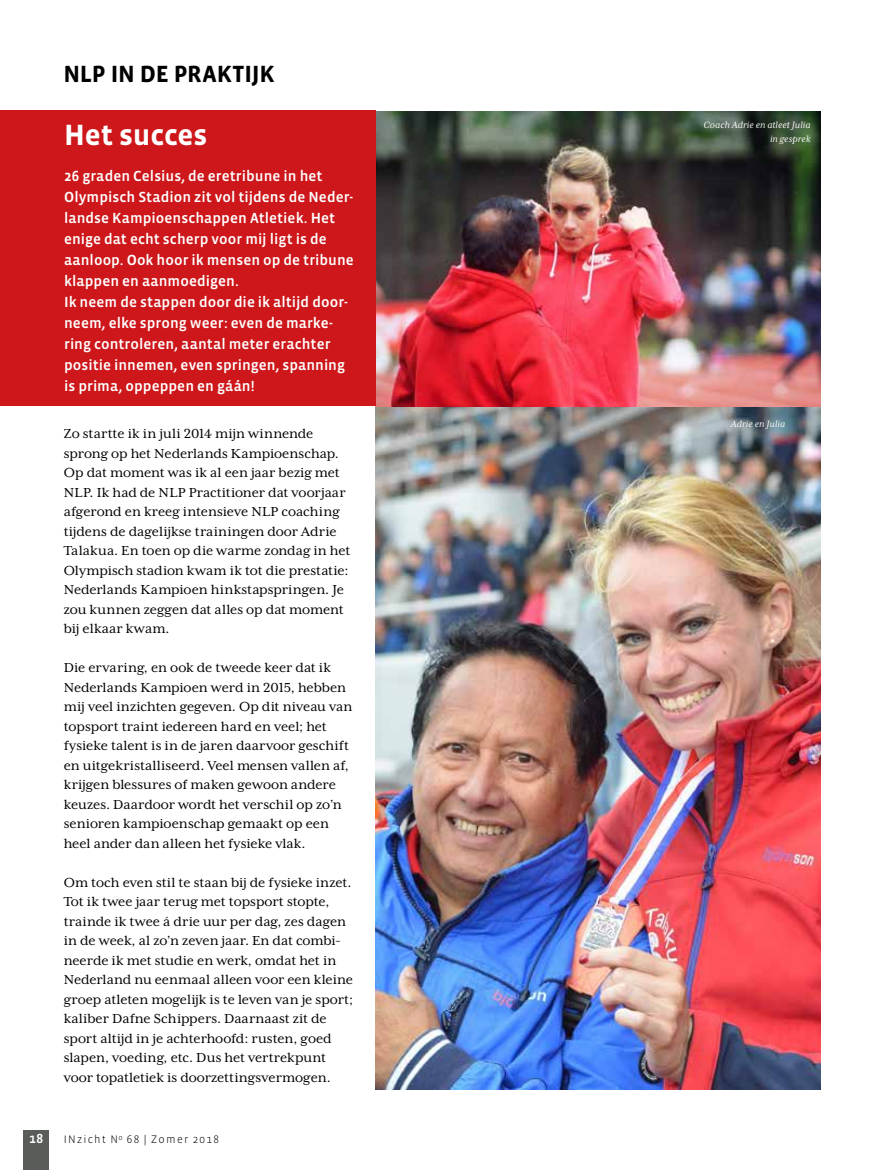
<style>
.page{position:relative;width:893px;height:1170px;background:#fff}
.page>*{position:absolute;margin:0;border:0;box-sizing:border-box;transform-origin:0 0}
.t1{font:700 30px "Vista Sans OTCE";letter-spacing:-.005em;color:#fff}
.t2{font:700 24px "Vista Sans OTCE";letter-spacing:-.01em;color:#000}
.t3{font:15px/19.5px "Mrs Eaves XL Serif OT";color:#000}
.t4{font:500 15px/21px "Vista Sans OTCE";letter-spacing:.005em;color:#fff}
.t5{font:500 13.5px "Vista Sans OTCE";color:#fff}
.t6{font:300 11.1px "Vista Sans OTCE";letter-spacing:.115em;color:#000}
.t7{font:italic 10.5px/13.5px "Mrs Eaves XL Serif OT";letter-spacing:.015em;color:#fff;text-align:right}
</style>
<div class="page">
<img style="left:375px;top:111px;width:446px;height:978px">
<div style="left:23px;top:1130px;width:26px;height:39px;background:#585d59"></div>
<div style="left:0;top:111px;width:375px;height:295px;background:#cd171a"></div>
<h2 class="t2" style="left:63px;top:60px;width:213px">NLP IN DE PRAKTIJK</h2>
<h1 class="t1" style="left:64px;top:118px;width:145px">Het succes</h1>
<p class="t4" style="left:64px;top:165px;width:291px">26 graden Celsius, de eretribune in het Olympisch Stadion zit vol tijdens de Neder&shy;landse Kampioenschappen Atletiek. Het enige dat echt scherp voor mij ligt is de aanloop. Ook hoor ik mensen op de tribune klappen en aanmoedigen.<br>Ik neem de stappen door die ik altijd door&shy;neem, elke sprong weer: even de marke&shy;ring controleren, aantal meter erachter positie innemen, even springen, spanning is prima, oppeppen en gáán!</p>
<p class="t3" style="left:64px;top:424px;width:288px">Zo startte ik in juli 2014 mijn winnende sprong op het Nederlands Kampioenschap.<br>Op dat moment was ik al een jaar bezig met NLP. Ik had de NLP Practitioner dat voorjaar afgerond en kreeg intensieve NLP coaching tijdens de dagelijkse trainingen door Adrie Talakua. En toen op die warme zondag in het Olympisch stadion kwam ik tot die prestatie:<br>Nederlands Kampioen hinkstapspringen. Je zou kunnen zeggen dat alles op dat moment bij elkaar kwam.</p>
<p class="t3" style="left:64px;top:658px;width:290px">Die ervaring, en ook de tweede keer dat ik Nederlands Kampioen werd in 2015, hebben mij veel inzichten gegeven. Op dit niveau van topsport traint iedereen hard en veel; het fysieke talent is in de jaren daarvoor geschift en uitgekristalliseerd. Veel mensen vallen af, krijgen blessures of maken gewoon andere keuzes. Daardoor wordt het verschil op zo’n senioren kampioenschap gemaakt op een heel ander dan alleen het fysieke vlak.</p>
<p class="t3" style="left:64px;top:872px;width:291px">Om toch even stil te staan bij de fysieke inzet.<br>Tot ik twee jaar terug met topsport stopte, trainde ik twee á drie uur per dag, zes dagen in de week, al zo’n zeven jaar. En dat combi&shy;neerde ik met studie en werk, omdat het in Nederland nu eenmaal alleen voor een kleine groep atleten mogelijk is te leven van je sport; kaliber Dafne Schippers. Daarnaast zit de sport altijd in je achterhoofd: rusten, goed slapen, voeding, etc. Dus het vertrekpunt voor topatletiek is doorzettingsvermogen.</p>
<p class="t5" style="left:29px;top:1130px;width:15px">18</p>
<p class="t6" style="left:64px;top:1132px;width:157px">INzicht N<sup>o</sup> 68 | Zomer 2018</p>
<p class="t7" style="left:703px;top:118px;width:109px">Coach Adrie en atleet Julia in gesprek</p>
<p class="t7" style="left:731px;top:417px;width:56px">Adrie en Julia</p>
</div>
